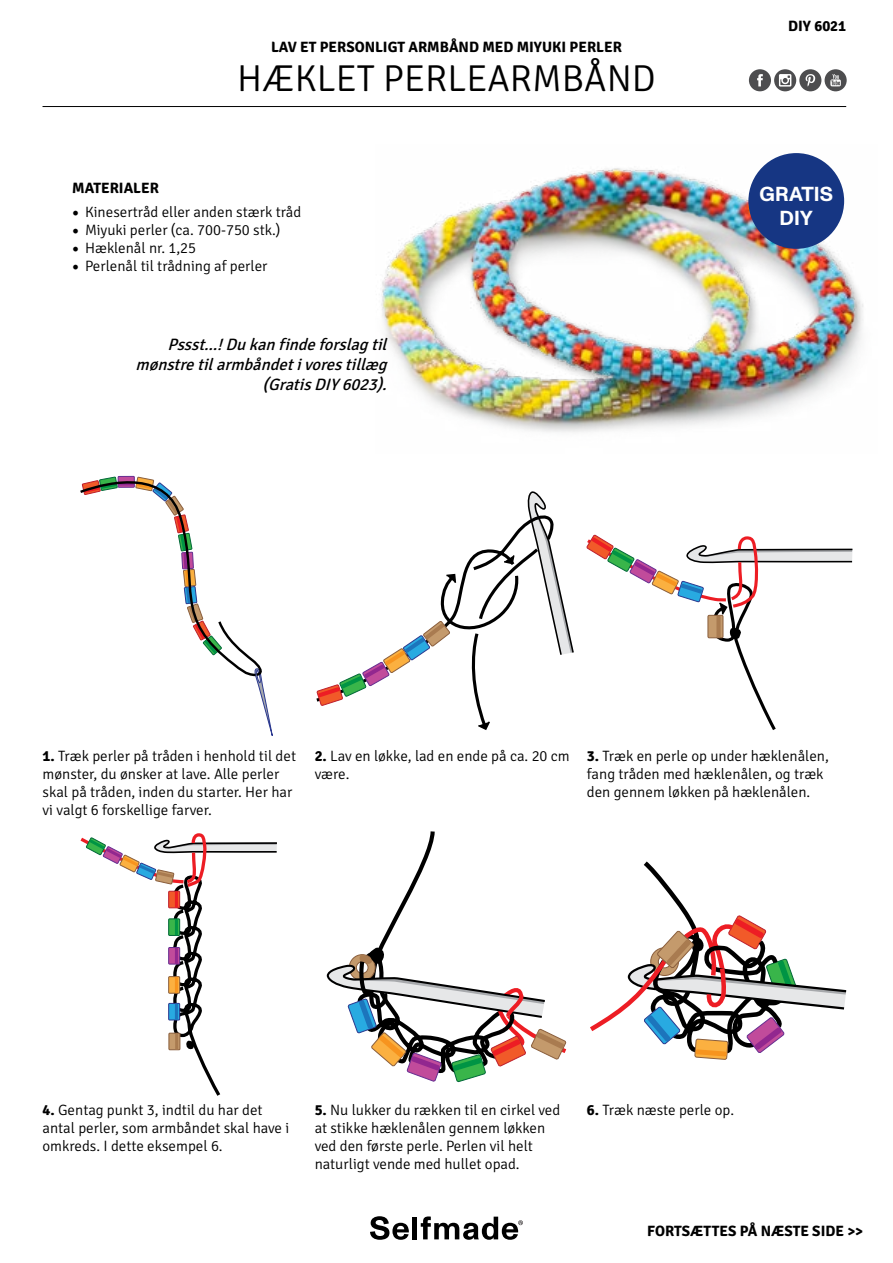
<style>
.page{position:relative;width:893px;height:1263px;background:#fff}
.page>*{position:absolute;margin:0;border:0;box-sizing:border-box;transform-origin:0 0}
.t1{font:300 37.5px "Signika";color:#000}
.t2{font:700 20.25px/23.7px "ABC Monument Grotesk";color:#fff;text-align:center}
.t3{font:italic 16.5px/19.8px "Signika";color:#000;text-align:right}
.t4{font:300 15px/18px "Signika";color:#000}
.t5{font:700 15px "Signika";color:#000}
.s1{font-family:"Minion Pro";font-weight:400;font-size:18px}
.s2{font-weight:700}
</style>
<div class="page">
<hr style="left:43px;top:106px;width:803px;height:1px;background:#000">
<img style="left:381px;top:153px;width:482px;height:279px">
<div style="left:749px;top:69px;width:22px;height:22px;background:#4d4d4f;border-radius:50%"></div>
<svg style="left:757px;top:74px;width:6px;height:12px"></svg>
<div style="left:774px;top:69px;width:22px;height:22px;background:#4d4d4f;border-radius:50%"></div>
<svg style="left:779px;top:74px;width:12px;height:13px"></svg>
<div style="left:799px;top:69px;width:22px;height:22px;background:#4d4d4f;border-radius:50%"></div>
<svg style="left:805px;top:74px;width:10px;height:12px"></svg>
<div style="left:825px;top:69px;width:22px;height:22px;background:#4d4d4f;border-radius:50%"></div>
<svg style="left:830px;top:74px;width:11px;height:12px"></svg>
<svg style="left:80px;top:475px;width:193px;height:261px"></svg>
<svg style="left:528px;top:491px;width:46px;height:164px"></svg>
<svg style="left:440px;top:512px;width:117px;height:208px"></svg>
<svg style="left:502px;top:554px;width:14px;height:11px"></svg>
<svg style="left:445px;top:573px;width:12px;height:11px"></svg>
<svg style="left:478px;top:720px;width:12px;height:10px"></svg>
<svg style="left:316px;top:621px;width:134px;height:85px"></svg>
<svg style="left:586px;top:535px;width:267px;height:195px"></svg>
<svg style="left:80px;top:833px;width:197px;height:263px"></svg>
<div style="left:169px;top:1033px;width:11px;height:17px;background:#c49a6c"></div>
<div style="left:169px;top:1033px;width:11px;height:17px;border:1px solid #8a5e3c"></div>
<hr style="left:175px;top:1033px;width:3px;height:17px;background:#a97b50">
<div style="left:169px;top:1003px;width:11px;height:17px;background:#28aae1"></div>
<div style="left:168px;top:1003px;width:12px;height:17px;border:1px solid #2b3990"></div>
<hr style="left:175px;top:1003px;width:3px;height:17px;background:#1c75bc">
<div style="left:169px;top:977px;width:11px;height:16px;background:#fbb040"></div>
<div style="left:168px;top:976px;width:12px;height:17px;border:1px solid #8a5e3c"></div>
<hr style="left:175px;top:977px;width:3px;height:16px;background:#f7941e">
<div style="left:169px;top:947px;width:11px;height:17px;background:#c14b9b"></div>
<div style="left:168px;top:947px;width:12px;height:17px;border:1px solid #662d91"></div>
<hr style="left:175px;top:947px;width:3px;height:17px;background:#92278f">
<div style="left:169px;top:891px;width:11px;height:17px;background:#f15a29"></div>
<div style="left:168px;top:891px;width:12px;height:17px;border:1px solid #be1e2d"></div>
<hr style="left:175px;top:891px;width:3px;height:17px;background:#ed1d24">
<div style="left:169px;top:919px;width:11px;height:16px;background:#39b54a"></div>
<div style="left:168px;top:919px;width:12px;height:17px;border:1px solid #006838"></div>
<hr style="left:175px;top:919px;width:3px;height:16px;background:#009444">
<svg style="left:590px;top:861px;width:257px;height:198px"></svg>
<svg style="left:326px;top:831px;width:241px;height:409px"></svg>
<div style="left:748px;top:153px;width:96px;height:96px;background:#163683;border-radius:50%"></div>
<p class="t5" style="left:271px;top:38px;width:352px">LAV ET PERSONLIGT ARMBÅND MED MIYUKI PERLER</p>
<h1 class="t1" style="left:237px;top:57px;width:420px">HÆKLET PERLEARMBÅND</h1>
<p class="t5" style="left:72px;top:179px;width:88px">MATERIALER</p>
<p class="t4" style="left:72px;top:203px;width:230px"><span class="s1">•</span> Kinesertråd eller anden stærk tråd</p>
<p class="t4" style="left:72px;top:221px;width:210px"><span class="s1">•</span> Miyuki perler (ca. 700-750 stk.)</p>
<p class="t4" style="left:72px;top:239px;width:125px"><span class="s1">•</span> Hæklenål nr. 1,25</p>
<p class="t4" style="left:72px;top:257px;width:197px"><span class="s1">•</span> Perlenål til trådning af perler</p>
<p class="t3" style="left:136px;top:335px;width:258px">Pssst...!Dukanfindeforslagtil mønstretilarmbåndetivorestillæg (GratisDIY6023).</p>
<p class="t5" style="left:788px;top:17px;width:59px">DIY 6021</p>
<h2 class="t2" style="left:759px;top:183px;width:75px">GRATIS<br>DIY</h2>
<p class="t4" style="left:43px;top:747px;width:255px"><span class="s2">1.</span> Træk perler på tråden i henhold til det mønster, du ønsker at lave. Alle perler skal på tråden, inden du starter. Her har vi valgt 6 forskellige farver.</p>
<p class="t4" style="left:315px;top:747px;width:257px"><span class="s2">2.</span> Lav en løkke, lad en ende på ca. 20 cm være.</p>
<p class="t4" style="left:587px;top:747px;width:244px"><span class="s2">3.</span> Træk en perle op under hæklenålen, fang tråden med hæklenålen, og træk den gennem løkken på hæklenålen.</p>
<p class="t4" style="left:43px;top:1101px;width:248px"><span class="s2">4.</span> Gentag punkt 3, indtil du har det antal perler, som armbåndet skal have i omkreds. I dette eksempel 6.</p>
<p class="t4" style="left:315px;top:1101px;width:247px"><span class="s2">5.</span> Nu lukker du rækken til en cirkel ved at stikke hæklenålen gennem løkken ved den første perle. Perlen vil helt naturligt vende med hullet opad.</p>
<p class="t4" style="left:587px;top:1101px;width:149px"><span class="s2">6.</span> Træk næste perle op.</p>
<p class="t5" style="left:647px;top:1222px;width:217px">FORTSÆTTES PÅ NÆSTE SIDE &gt;&gt;</p>
</div>
